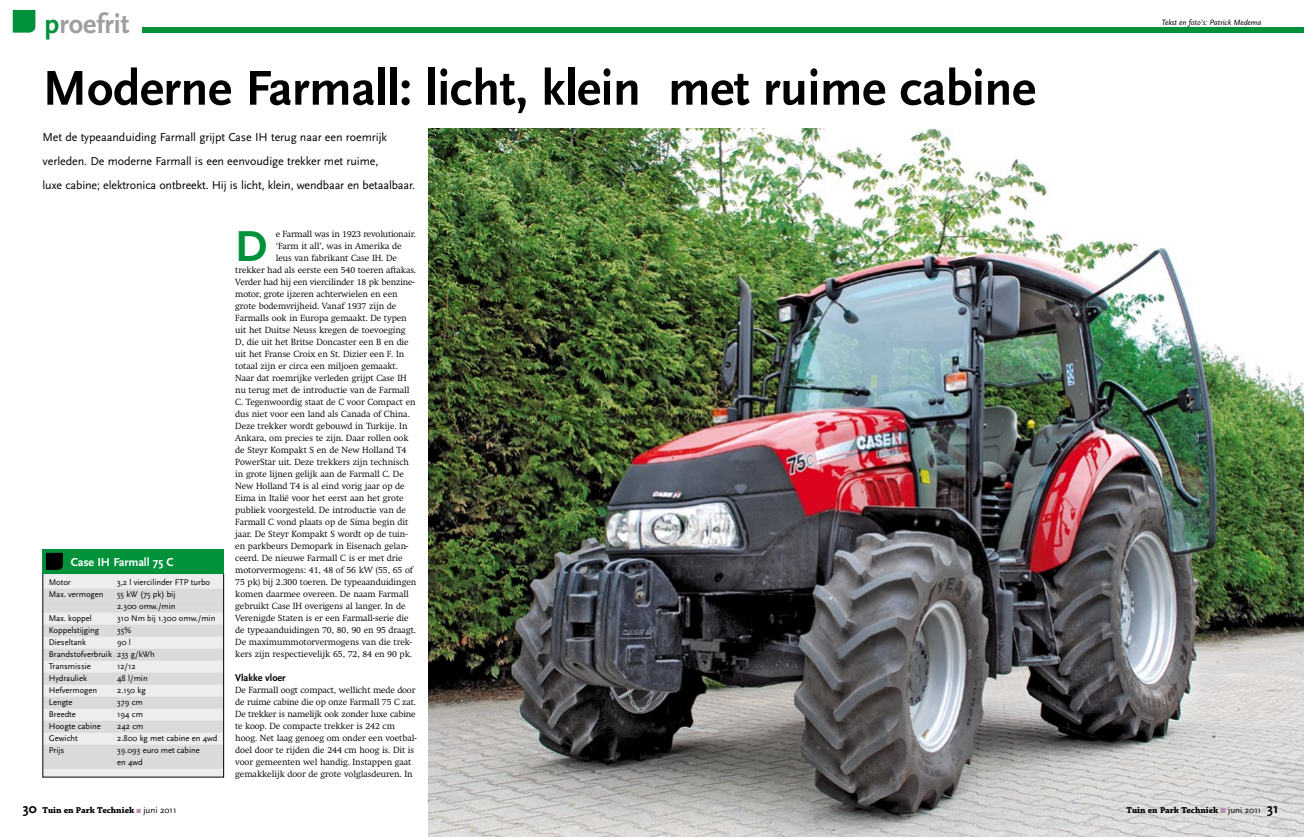
<style>
.page{position:relative;width:1304px;height:837px;background:#fff}
.page>*{position:absolute;margin:0;border:0;box-sizing:border-box;transform-origin:0 0}
.t1{font:700 51px "Scala Sans OT";letter-spacing:-.005em;color:#000}
.t2{font:700 45.2px "Scala Sans OT";color:#00923b}
.t3{font:700 28px "Scala Sans OT";color:#9c9e9f}
.t4{font:12px/24px "Scala Sans OT";letter-spacing:-.005em;color:#000}
.t5{font:700 12px "Scala Sans OT";letter-spacing:-.005em;color:#fff}
.t6{font:700 10.2px "Scala Sans OT";letter-spacing:-.005em;color:#000}
.t7{font:700 9px "Chaparral Pro";color:#000}
.t8{font:300 8.8px/12px "Swift";letter-spacing:-.005em;color:#000}
.t9{font:8.6px/12px "Scala Sans OT";letter-spacing:-.005em;color:#000}
.t10{font:italic 8px "Scala Sans OT";letter-spacing:-.005em;color:#000}
.s1{color:#00923b}
.s2{font-family:"Scala Sans OT";font-size:14px}
.s3{color:#bb8eb4}
.s4{font-family:"Scala Sans OT";font-weight:400}
</style>
<div class="page">
<img style="left:428px;top:129px;width:876px;height:707px">
<svg style="left:13px;top:10px;width:22px;height:23px"></svg>
<div style="left:143px;top:27px;width:509px;height:6px;background:#00923b"></div>
<div style="left:652px;top:27px;width:652px;height:6px;background:#00923b"></div>
<div style="left:43px;top:573px;width:181px;height:203px;background:#eceded"></div>
<div style="left:43px;top:588px;width:180px;height:12px;background:#d9dadb"></div>
<div style="left:43px;top:600px;width:180px;height:12px;background:#d9dadb"></div>
<div style="left:43px;top:624px;width:180px;height:12px;background:#d9dadb"></div>
<div style="left:43px;top:648px;width:180px;height:12px;background:#d9dadb"></div>
<div style="left:43px;top:672px;width:180px;height:12px;background:#d9dadb"></div>
<div style="left:43px;top:696px;width:180px;height:12px;background:#d9dadb"></div>
<div style="left:43px;top:720px;width:180px;height:12px;background:#d9dadb"></div>
<div style="left:43px;top:744px;width:180px;height:12px;background:#d9dadb"></div>
<div style="left:43px;top:756px;width:180px;height:12px;background:#d9dadb"></div>
<div style="left:43px;top:549px;width:181px;height:24px;background:#00923b"></div>
<svg style="left:46px;top:552px;width:17px;height:17px"></svg>
<h3 class="t3" style="left:44px;top:8px;width:87px"><span class="s1">p</span>roefrit</h3>
<h1 class="t1" style="left:43px;top:59px;width:995px">Moderne Farmall: licht, klein met ruime cabine</h1>
<h3 class="t4" style="left:43px;top:125px;width:374px">Met de typeaanduiding Farmall grijpt Case IH terug naar een roemrijk verleden. De moderne Farmall is een eenvoudige trekker met ruime,<br>luxe cabine; elektronica ontbreekt. Hij is licht, klein, wendbaar en betaalbaar.</h3>
<h2 class="t2" style="left:235px;top:220px;width:34px">D</h2>
<p class="t8" style="left:276px;top:228px;width:142px">e Farmall was in 1923 revolutionair.</p>
<p class="t8" style="left:276px;top:240px;width:127px">‘Farm it all’, was in Amerika de</p>
<p class="t8" style="left:276px;top:252px;width:123px">leus van fabrikant Case IH. De</p>
<p class="t8" style="left:235px;top:264px;width:182px">trekker had als eerste een 540 toeren aftakas.</p>
<p class="t8" style="left:235px;top:276px;width:181px">Verder had hij een viercilinder 18 pk benzine-</p>
<p class="t8" style="left:235px;top:288px;width:164px">motor, grote ijzeren achterwielen en een</p>
<p class="t8" style="left:235px;top:300px;width:163px">grote bodemvrijheid. Vanaf 1937 zijn de</p>
<p class="t8" style="left:235px;top:312px;width:173px">Farmalls ook in Europa gemaakt. De typen</p>
<p class="t8" style="left:235px;top:324px;width:172px">uit het Duitse Neuss kregen de toevoeging</p>
<p class="t8" style="left:235px;top:336px;width:175px">D, die uit het Britse Doncaster een B en die</p>
<p class="t8" style="left:235px;top:348px;width:171px">uit het Franse Croix en St. Dizier een F. In</p>
<p class="t8" style="left:235px;top:360px;width:164px">totaal zijn er circa een miljoen gemaakt.</p>
<p class="t8" style="left:235px;top:372px;width:173px">Naar dat roemrijke verleden grijpt Case IH</p>
<p class="t8" style="left:235px;top:384px;width:176px">nu terug met de introductie van de Farmall</p>
<p class="t8" style="left:235px;top:396px;width:182px">C. Tegenwoordig staat de C voor Compact en</p>
<p class="t8" style="left:235px;top:408px;width:176px">dus niet voor een land als Canada of China.</p>
<p class="t8" style="left:235px;top:420px;width:174px">Deze trekker wordt gebouwd in Turkije. In</p>
<p class="t8" style="left:235px;top:432px;width:175px">Ankara, om precies te zijn. Daar rollen ook</p>
<p class="t8" style="left:235px;top:444px;width:173px">de Steyr Kompakt S en de New Holland T4</p>
<p class="t8" style="left:235px;top:456px;width:175px">PowerStar uit. Deze trekkers zijn technisch</p>
<p class="t8" style="left:235px;top:468px;width:170px">in grote lijnen gelijk aan de Farmall C. De</p>
<p class="t8" style="left:235px;top:480px;width:171px">New Holland T4 is al eind vorig jaar op de</p>
<p class="t8" style="left:235px;top:492px;width:170px">Eima in Italië voor het eerst aan het grote</p>
<p class="t8" style="left:235px;top:504px;width:172px">publiek voorgesteld. De introductie van de</p>
<p class="t8" style="left:235px;top:516px;width:175px">Farmall C vond plaats op de Sima begin dit</p>
<p class="t8" style="left:235px;top:528px;width:174px">jaar. De Steyr Kompakt S wordt op de tuin-</p>
<p class="t8" style="left:235px;top:540px;width:175px">en parkbeurs Demopark in Eisenach gelan-</p>
<p class="t8" style="left:235px;top:552px;width:169px">ceerd. De nieuwe Farmall C is er met drie</p>
<p class="t8" style="left:235px;top:564px;width:179px">motorvermogens: 41, 48 of 56 kW (55, 65 of</p>
<p class="t8" style="left:235px;top:576px;width:183px">75 pk) bij 2.300 toeren. De typeaanduidingen</p>
<p class="t8" style="left:235px;top:588px;width:175px">komen daarmee overeen. De naam Farmall</p>
<p class="t8" style="left:235px;top:600px;width:172px">gebruikt Case IH overigens al langer. In de</p>
<p class="t8" style="left:235px;top:612px;width:175px">Verenigde Staten is er een Farmall-serie die</p>
<p class="t8" style="left:235px;top:624px;width:182px">de typeaanduidingen 70, 80, 90 en 95 draagt.</p>
<p class="t8" style="left:235px;top:636px;width:178px">De maximummotorvermogens van die trek-</p>
<p class="t8" style="left:235px;top:648px;width:178px">kers zijn respectievelijk 65, 72, 84 en 90 pk.</p>
<p class="t6" style="left:235px;top:672px;width:52px">Vlakke vloer</p>
<p class="t8" style="left:235px;top:684px;width:183px">De Farmall oogt compact, wellicht mede door de ruime cabine die op onze Farmall 75 C zat.<br>De trekker is namelijk ook zonder luxe cabine te koop. De compacte trekker is 242 cm hoog. Net laag genoeg om onder een voetbal&shy;doel door te rijden die 244 cm hoog is. Dit is voor gemeenten wel handig. Instappen gaat gemakkelijk door de grote volglasdeuren. In</p>
<h3 class="t5" style="left:71px;top:554px;width:104px">Case IH Farmall 75 C</h3>
<p class="t9" style="left:49px;top:576px;width:24px">Motor</p>
<p class="t9" style="left:117px;top:576px;width:94px">3,2 l viercilinder FTP turbo</p>
<p class="t9" style="left:49px;top:588px;width:56px">Max. vermogen</p>
<p class="t9" style="left:117px;top:588px;width:60px">55 kW (75 pk) bij<br>2.300 omw./min</p>
<p class="t9" style="left:49px;top:612px;width:45px">Max. koppel</p>
<p class="t9" style="left:117px;top:612px;width:100px">310 Nm bij 1.300 omw./min</p>
<p class="t9" style="left:49px;top:624px;width:52px">Koppelstijging</p>
<p class="t9" style="left:117px;top:624px;width:16px">35%</p>
<p class="t9" style="left:49px;top:636px;width:39px">Dieseltank</p>
<p class="t9" style="left:49px;top:636px;width:107px;text-indent:68px">90 l<br>Brandstofverbruik 233 g/kWh<br>Transmissie</p>
<p class="t9" style="left:117px;top:660px;width:20px">12/12</p>
<p class="t9" style="left:49px;top:672px;width:40px">Hydrauliek</p>
<p class="t9" style="left:117px;top:672px;width:32px">48 l/min</p>
<p class="t9" style="left:49px;top:684px;width:50px">Hefvermogen</p>
<p class="t9" style="left:117px;top:684px;width:30px">2.150 kg</p>
<p class="t9" style="left:49px;top:696px;width:25px">Lengte</p>
<p class="t9" style="left:117px;top:696px;width:27px">379 cm</p>
<p class="t9" style="left:49px;top:708px;width:29px">Breedte</p>
<p class="t9" style="left:117px;top:708px;width:27px">194 cm</p>
<p class="t9" style="left:49px;top:720px;width:53px">Hoogte cabine</p>
<p class="t9" style="left:117px;top:720px;width:28px">242 cm</p>
<p class="t9" style="left:49px;top:732px;width:30px">Gewicht</p>
<p class="t9" style="left:117px;top:732px;width:102px">2.800 kg met cabine en 4wd</p>
<p class="t9" style="left:49px;top:744px;width:17px">Prijs</p>
<p class="t9" style="left:117px;top:744px;width:84px">39.093 euro met cabine en 4wd</p>
<p class="t10" style="left:1161px;top:18px;width:101px">Tekst en foto’s: Patrick Medema</p>
<p class="t7" style="left:23px;top:804px;width:155px"><span class="s2">30</span> Tuin en Park Techniek <span class="s3">■</span> <span class="s4">juni 2011</span></p>
<p class="t7" style="left:1127px;top:804px;width:153px">Tuin en Park Techniek <span class="s3">■</span> <span class="s4">juni 2011</span> <span class="s2">31</span></p>
</div>
